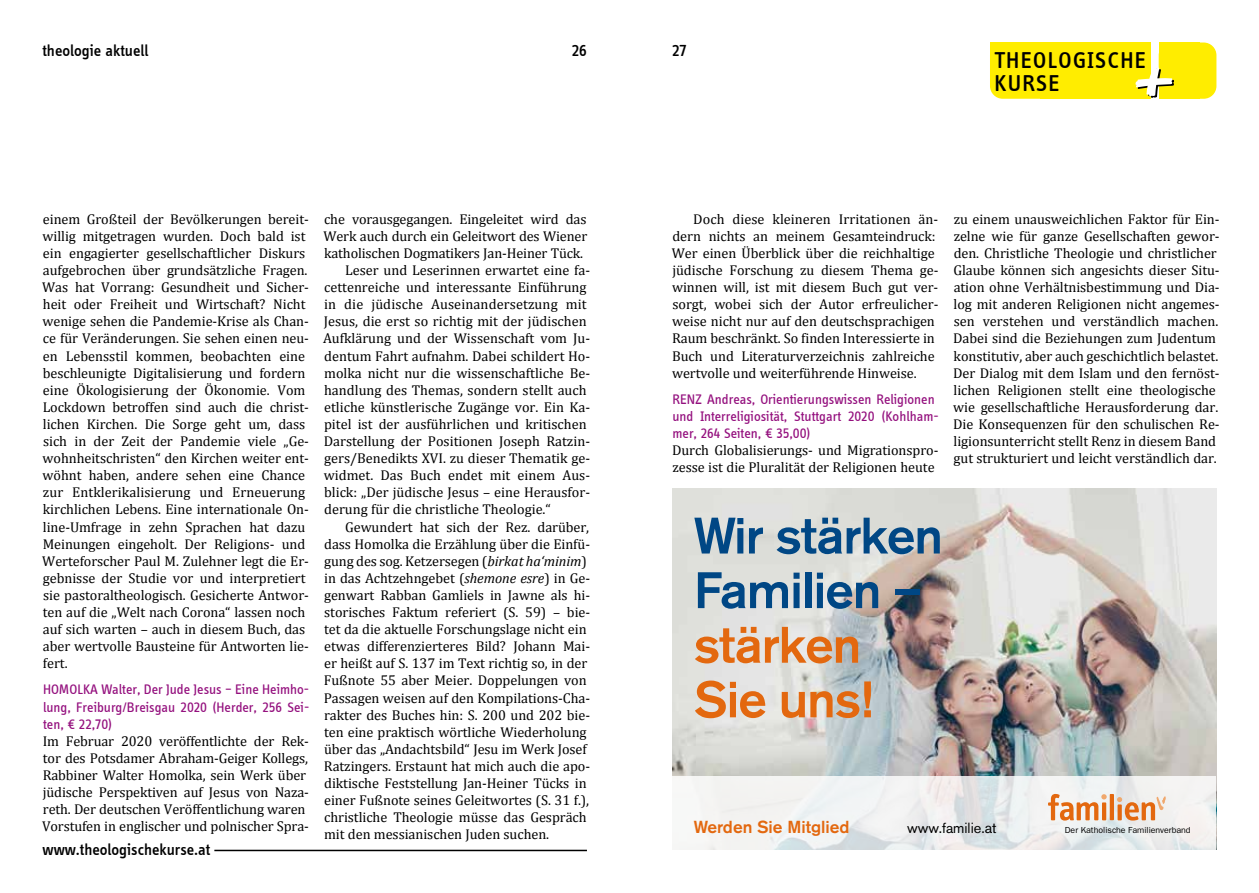
<style>
.page{position:relative;width:1259px;height:893px;background:#fff}
.page>*{position:absolute;margin:0;border:0;box-sizing:border-box;transform-origin:0 0}
.t1{font:500 50.85px/54.6px "Akzidenz Grotesk BE";letter-spacing:-.02em;color:#004785}
.t2{font:500 50.85px/54.6px "Akzidenz Grotesk BE";letter-spacing:-.02em;color:#e3680f}
.t3{font:500 23.55px/23.5px "Info Disp";letter-spacing:.06em;color:#000}
.t4{font:500 17.25px "Akzidenz Grotesk BE";color:#e3680f}
.t5{font:500 16.5px "Info Disp";color:#000}
.t6{font:14.55px "Akzidenz Grotesk BE";color:#000}
.t7{font:14.25px/17.1px "Cambria";letter-spacing:-.005em;color:#000}
.t8{font:14.25px/17.1px "Info Disp";color:#94107e}
.t9{font:8.7px "Franklin Gothic";color:#000}
.s1{font-style:italic}
.s2{font-size:15px}
</style>
<div class="page">
<div style="left:990px;top:43px;width:160px;height:56px;background:#ffed00;border-radius:13px"></div>
<div style="left:1158px;top:43px;width:58px;height:56px;background:#ffed00;border-radius:13px"></div>
<div style="left:1158px;top:43px;width:41px;height:56px;background:#ffed00"></div>
<svg style="left:1135px;top:67px;width:39px;height:31px"></svg>
<hr style="left:214px;top:850px;width:373px;height:1px;background:#000">
<img style="left:672px;top:488px;width:544px;height:288px">
<svg style="left:672px;top:776px;width:544px;height:73px;fill:#f2f2f1"></svg>
<div style="left:1109px;top:794px;width:5px;height:26px;background:#e3680f"></div>
<svg style="left:1048px;top:794px;width:58px;height:27px"></svg>
<svg style="left:1117px;top:796px;width:48px;height:25px"></svg>
<p class="t5" style="left:43px;top:41px;width:107px">theologie aktuell</p>
<p class="t5" style="left:572px;top:41px;width:17px">26</p>
<p class="t5" style="left:672px;top:41px;width:16px">27</p>
<h2 class="t3" style="left:994px;top:48px;width:153px">THEOLOGISCHE<br>KURSE</h2>
<p class="t7" style="left:42px;top:210px;width:268px">einem Großteil der Bevölkerungen bereit&shy;willig mitgetragen wurden. Doch bald ist ein engagierter gesellschaftlicher Diskurs aufgebrochen über grundsätzliche Fragen.<br>Was hat Vorrang: Gesundheit und Sicher&shy;heit oder Freiheit und Wirtschaft? Nicht wenige sehen die Pandemie-Krise als Chan&shy;ce für Veränderungen. Sie sehen einen neu&shy;en Lebensstil kommen, beobachten eine beschleunigte Digitalisierung und fordern eine Ökologisierung der Ökonomie. Vom Lockdown betroffen sind auch die christ&shy;lichen Kirchen. Die Sorge geht um, dass sich in der Zeit der Pandemie viele „Ge&shy;wohnheitschristen“ den Kirchen weiter ent&shy;wöhnt haben, andere sehen eine Chance zur Entklerikalisierung und Erneuerung kirchlichen Lebens. Eine internationale On&shy;line-Umfrage in zehn Sprachen hat dazu Meinungen eingeholt. Der Religions- und Werteforscher Paul M. Zulehner legt die Er&shy;gebnisse der Studie vor und interpretiert sie pastoraltheologisch. Gesicherte Antwor&shy;ten auf die „Welt nach Corona“ lassen noch auf sich warten – auch in diesem Buch, das aber wertvolle Bausteine für Antworten lie&shy;fert.</p>
<p class="t8" style="left:43px;top:681px;width:268px;text-align:justify">HOMOLKA Walter, Der Jude Jesus – Eine Heimho&shy;lung, Freiburg/Breisgau 2020 (Herder, 256 Sei&shy;ten, € 22,70)</p>
<p class="t7" style="left:42px;top:732px;width:268px">Im Februar 2020 veröffentlichte der Rek&shy;tor des Potsdamer Abraham-Geiger Kollegs, Rabbiner Walter Homolka, sein Werk über jüdische Perspektiven auf Jesus von Naza&shy;reth. Der deutschen Veröffentlichung waren Vorstufen in englischer und polnischer Spra-</p>
<p class="t5" style="left:43px;top:840px;width:169px">www.theologischekurse.at</p>
<p class="t7" style="left:324px;top:210px;width:264px">che vorausgegangen. Eingeleitet wird das</p>
<p class="t7" style="left:323px;top:227px;width:265px">Werk auch durch ein Geleitwort des Wiener</p>
<p class="t7" style="left:324px;top:244px;width:260px">katholischen Dogmatikers Jan-Heiner Tück.</p>
<p class="t7" style="left:345px;top:262px;width:246px">Leser und Leserinnen erwartet eine fa-</p>
<p class="t7" style="left:324px;top:279px;width:264px">cettenreiche und interessante Einführung</p>
<p class="t7" style="left:324px;top:296px;width:264px">in die jüdische Auseinandersetzung mit</p>
<p class="t7" style="left:324px;top:313px;width:264px">Jesus, die erst so richtig mit der jüdischen</p>
<p class="t7" style="left:323px;top:330px;width:269px">Aufklärung und der Wissenschaft vom Ju-</p>
<p class="t7" style="left:324px;top:347px;width:267px">dentum Fahrt aufnahm. Dabei schildert Ho-</p>
<p class="t7" style="left:324px;top:364px;width:267px">molka nicht nur die wissenschaftliche Be-</p>
<p class="t7" style="left:324px;top:381px;width:264px">handlung des Themas, sondern stellt auch</p>
<p class="t7" style="left:324px;top:398px;width:267px">etliche künstlerische Zugänge vor. Ein Ka-</p>
<p class="t7" style="left:324px;top:415px;width:264px">pitel ist der ausführlichen und kritischen</p>
<p class="t7" style="left:324px;top:433px;width:268px">Darstellung der Positionen Joseph Ratzin-</p>
<p class="t7" style="left:324px;top:450px;width:267px">gers/Benedikts XVI. zu dieser Thematik ge-</p>
<p class="t7" style="left:324px;top:467px;width:268px">widmet. Das Buch endet mit einem Aus-</p>
<p class="t7" style="left:324px;top:484px;width:267px">blick: „Der jüdische Jesus – eine Herausfor-</p>
<p class="t7" style="left:324px;top:501px;width:228px">derung für die christliche Theologie.“</p>
<p class="t7" style="left:345px;top:518px;width:245px">Gewundert hat sich der Rez. darüber,</p>
<p class="t7" style="left:324px;top:535px;width:267px">dass Homolka die Erzählung über die Einfü-</p>
<p class="t7" style="left:324px;top:552px;width:264px">gung des sog. Ketzersegen (<span class="s1">birkat ha‘minim</span>)</p>
<p class="t7" style="left:324px;top:569px;width:267px">in das Achtzehngebet (<span class="s1">shemone esre</span>) in Ge-</p>
<p class="t7" style="left:324px;top:586px;width:267px">genwart Rabban Gamliels in Jawne als hi-</p>
<p class="t7" style="left:324px;top:604px;width:267px">storisches Faktum referiert (S. 59) – bie-</p>
<p class="t7" style="left:324px;top:621px;width:264px">tet da die aktuelle Forschungslage nicht ein</p>
<p class="t7" style="left:324px;top:638px;width:267px">etwas differenzierteres Bild? Johann Mai-</p>
<p class="t7" style="left:324px;top:655px;width:265px">er heißt auf S. 137 im Text richtig so, in der</p>
<p class="t7" style="left:324px;top:672px;width:264px">Fußnote 55 aber Meier. Doppelungen von</p>
<p class="t7" style="left:324px;top:689px;width:268px">Passagen weisen auf den Kompilations-Cha-</p>
<p class="t7" style="left:324px;top:706px;width:267px">rakter des Buches hin: S. 200 und 202 bie-</p>
<p class="t7" style="left:324px;top:723px;width:264px">ten eine praktisch wörtliche Wiederholung</p>
<p class="t7" style="left:324px;top:740px;width:264px">über das „Andachtsbild“ Jesu im Werk Josef</p>
<p class="t7" style="left:324px;top:757px;width:268px">Ratzingers. Erstaunt hat mich auch die apo-</p>
<p class="t7" style="left:324px;top:775px;width:264px">diktische Feststellung Jan-Heiner Tücks in</p>
<p class="t7" style="left:324px;top:792px;width:266px">einer Fußnote seines Geleitwortes (S. 31 f.),</p>
<p class="t7" style="left:324px;top:809px;width:264px">christliche Theologie müsse das Gespräch</p>
<p class="t7" style="left:324px;top:826px;width:226px">mit den messianischen Juden suchen.</p>
<p class="t7" style="left:672px;top:210px;width:268px;text-indent:21px">Doch diese kleineren Irritationen än&shy;dern nichts an meinem Gesamteindruck:<br>Wer einen Überblick über die reichhaltige jüdische Forschung zu diesem Thema ge&shy;winnen will, ist mit diesem Buch gut ver&shy;sorgt, wobei sich der Autor erfreulicher&shy;weise nicht nur auf den deutschsprachigen Raum beschränkt. So finden Interessierte in Buch und Literaturverzeichnis zahlreiche wertvolle und weiterführende Hinweise.</p>
<p class="t8" style="left:672px;top:390px;width:268px">RENZ Andreas, Orientierungswissen Religionen und Interreligiosität, Stuttgart 2020 (Kohlham&shy;mer, 264 Seiten, € 35,00)</p>
<p class="t7" style="left:672px;top:442px;width:268px">Durch Globalisierungs- und Migrationspro&shy;zesse ist die Pluralität der Religionen heute</p>
<p class="t7" style="left:953px;top:210px;width:268px">zu einem unausweichlichen Faktor für Ein&shy;zelne wie für ganze Gesellschaften gewor&shy;den. Christliche Theologie und christlicher Glaube können sich angesichts dieser Situ&shy;ation ohne Verhältnisbestimmung und Dia&shy;log mit anderen Religionen nicht angemes&shy;sen verstehen und verständlich machen.<br>Dabei sind die Beziehungen zum Judentum konstitutiv, aber auch geschichtlich belastet.<br>Der Dialog mit dem Islam und den fernöst&shy;lichen Religionen stellt eine theologische wie gesellschaftliche Herausforderung dar.<br>Die Konsequenzen für den schulischen Re&shy;ligionsunterricht stellt Renz in diesem Band gut strukturiert und leicht verständlich dar.</p>
<h1 class="t1" style="left:694px;top:508px;width:251px">Wir stärken<br>Familien –</h1>
<h1 class="t2" style="left:694px;top:617px;width:181px">stärken<br>Sie uns!</h1>
<p class="t4" style="left:694px;top:816px;width:157px">Werden Sie Mitglied</p>
<p class="t6" style="left:907px;top:819px;width:91px">www.familie.<span class="s2">at</span></p>
<p class="t9" style="left:1064px;top:825px;width:127px">Der Katholische Familienverband</p>
</div>
